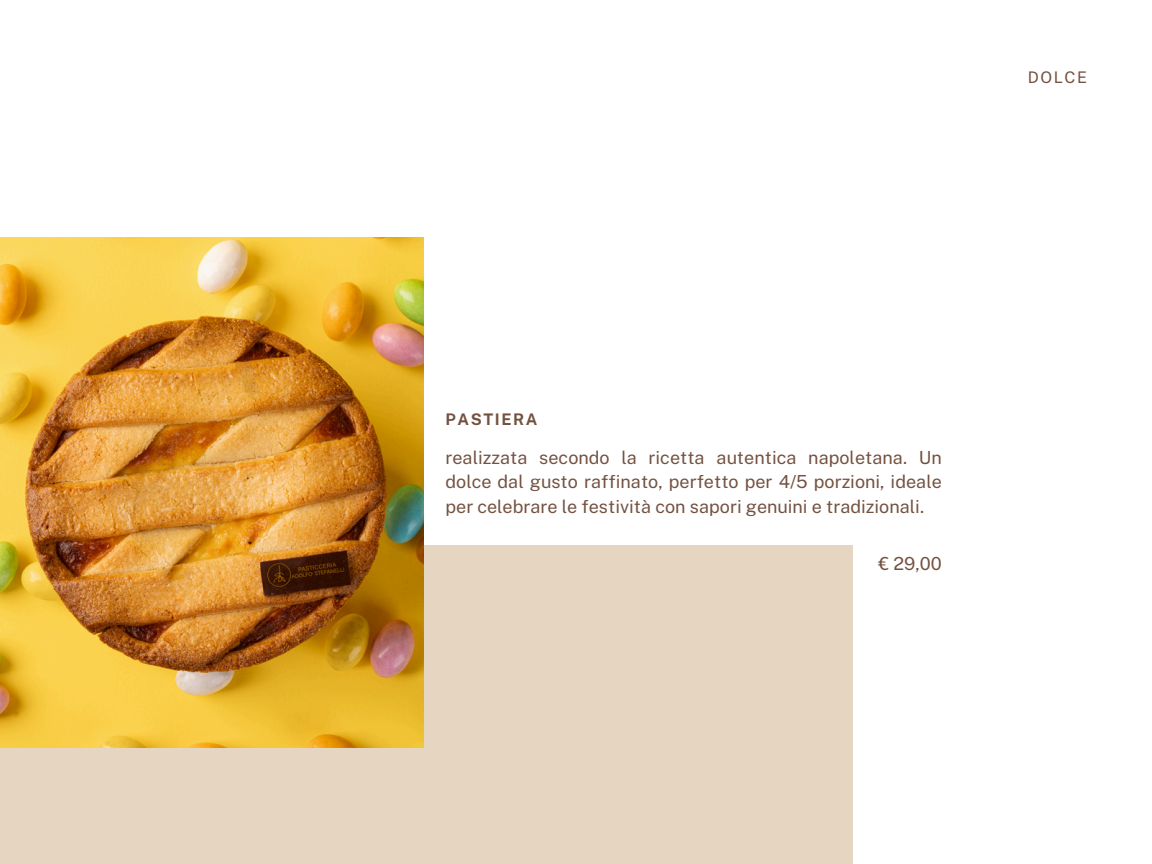
<style>
.page{position:relative;width:1152px;height:864px;background:#fff}
.page>*{position:absolute;margin:0;border:0;box-sizing:border-box;transform-origin:0 0}
.t1{font:18px/24.8px "Public Sans";color:#745241;text-align:justify}
.t2{font:700 16.05px "Public Sans";letter-spacing:.1em;color:#745241}
.t3{font:16.05px "Public Sans";letter-spacing:.1em;color:#745241}
</style>
<div class="page">
<div style="left:0;top:545px;width:852px;height:319px;background:#e6d5c1"></div>
<img style="left:0;top:238px;width:423px;height:509px">
<p class="t3" style="left:1028px;top:67px;width:61px">DOLCE</p>
<p class="t2" style="left:446px;top:409px;width:94px">PASTIERA</p>
<p class="t1" style="left:446px;top:445px;width:498px">realizzata secondo la ricetta autentica napoletana. Un dolce dal gusto raffinato, perfetto per 4/5 porzioni, ideale per celebrare le festività con sapori genuini e tradizionali.</p>
<h2 class="t1" style="left:879px;top:551px;width:65px">€ 29,00</h2>
</div>
